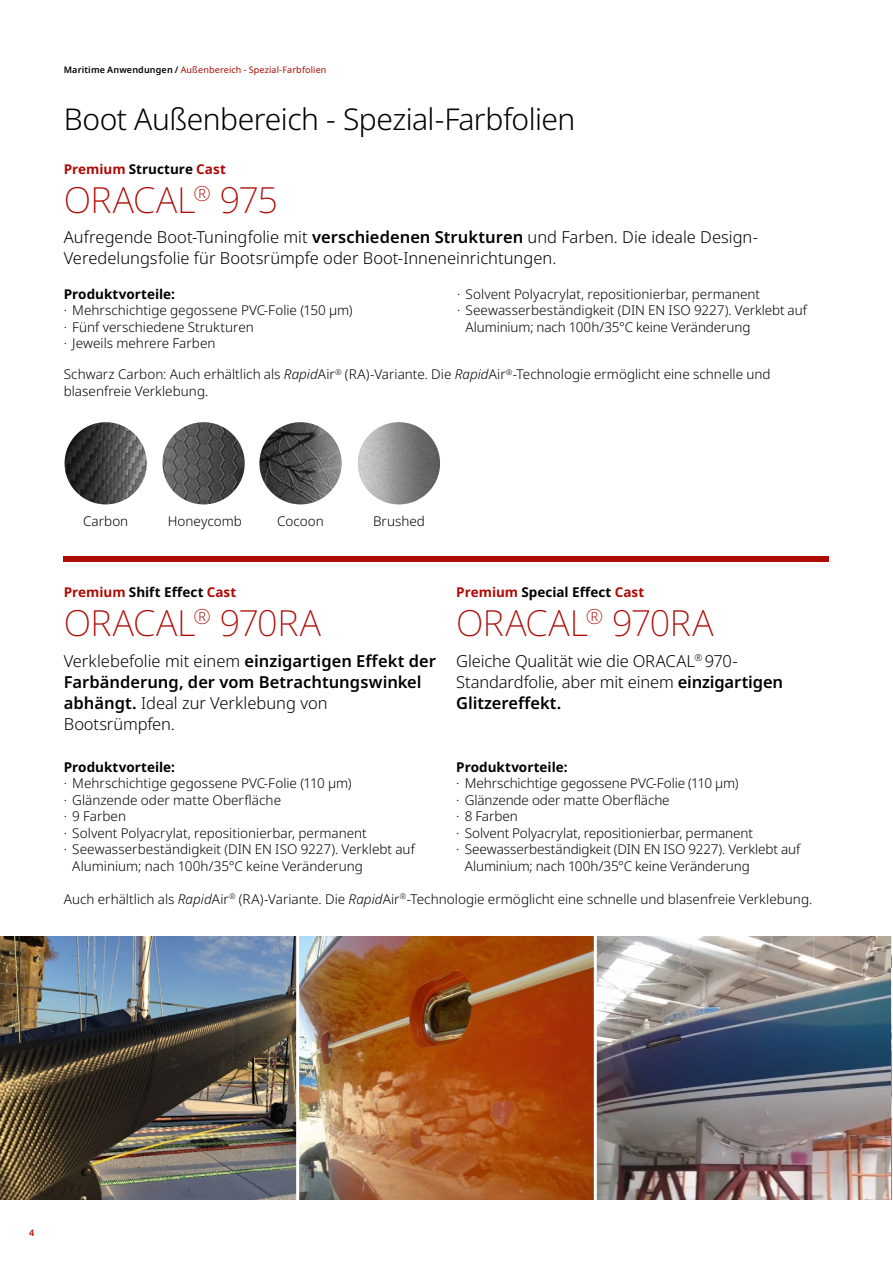
<style>
.page{position:relative;width:893px;height:1263px;background:#fff}
.page>*{position:absolute;margin:0;border:0;box-sizing:border-box;transform-origin:0 0}
.Heading{font:200 36px "Noto Sans";letter-spacing:-.01em;color:#ae0b05}
.Heading-2{font:300 30px "Noto Sans";letter-spacing:-.02em;color:#000}
.Body_text{font:600 16.5px/21px "Noto Sans";color:#000}
.Body_text-2{font:300 16.5px/21px "Noto Sans";color:#000}
.Bullet_point_list{font:300 13.5px/16.5px "Noto Sans";color:#000}
.Body_text_bold_colour{font:700 13.5px "Noto Sans";color:#000}
.Body_text_bold_colour-2{font:700 13.5px "Noto Sans";color:#ae0b05}
.Body_text_8pt{font:300 13.5px "Noto Sans";color:#000}
.t1{font:9px "Noto Sans";letter-spacing:.015em;color:#ae0b05}
.t2{font:600 9px "Noto Sans";color:#ae0b05}
.s1{font-weight:600;color:#000}
.s2{color:#000}
.s3{font-weight:600}
.s4{font-style:italic}
.s5{font-weight:300}
.s6{color:#ae0b05}
</style>
<div class="page">
<img style="left:0;top:936px;width:296px;height:264px">
<img style="left:299px;top:936px;width:295px;height:264px">
<img style="left:597px;top:936px;width:294px;height:264px">
<div style="left:64px;top:556px;width:765px;height:6px;background:#ae0b05"></div>
<img style="left:65px;top:422px;width:82px;height:82px;border-radius:41px">
<img style="left:163px;top:422px;width:82px;height:82px;border-radius:41px">
<img style="left:259px;top:422px;width:83px;height:82px;border-radius:41px">
<img style="left:358px;top:422px;width:82px;height:82px;border-radius:41px">
<p class="t1" style="left:64px;top:64px;width:264px"><span class="s1">Maritime Anwendungen /</span> Außenbereich - Spezial-Farbfolien</p>
<p class="Heading-2" style="left:64px;top:98px;width:513px">Boot Außenbereich - Spezial-Farbfolien</p>
<p class="Body_text_bold_colour-2" style="left:64px;top:159px;width:164px">Premium <span class="s2">Structure</span> Cast</p>
<p class="Heading" style="left:64px;top:174px;width:216px">ORACAL<sup>®</sup> 975</p>
<p class="Body_text-2" style="left:64px;top:227px;width:696px">Aufregende Boot-Tuningfolie mit <span class="s3">verschiedenen Strukturen</span> und Farben. Die ideale Design-<br>Veredelungsfolie für Bootsrümpfe oder Boot-Inneneinrichtungen.</p>
<p class="Body_text_bold_colour" style="left:64px;top:285px;width:113px">Produktvorteile:</p>
<p class="Bullet_point_list" style="left:64px;top:303px;width:290px">· Mehrschichtige gegossene PVC-Folie (150 μm)</p>
<p class="Bullet_point_list" style="left:64px;top:319px;width:192px">· Fünf verschiedene Strukturen</p>
<p class="Bullet_point_list" style="left:64px;top:336px;width:153px">· Jeweils mehrere Farben</p>
<p class="Bullet_point_list" style="left:457px;top:286px;width:305px">· Solvent Polyacrylat, repositionierbar, permanent</p>
<p class="Bullet_point_list" style="left:466px;top:303px;width:343px;text-indent:-9px">· Seewasserbeständigkeit (DIN EN ISO 9227). Verklebt auf<br>Aluminium; nach 100h/35°C keine Veränderung</p>
<p class="Bullet_point_list" style="left:64px;top:366px;width:708px">Schwarz Carbon: Auch erhältlich als <span class="s4">Rapid</span>Air<sup>®</sup> (RA)-Variante. Die <span class="s4">Rapid</span>Air<sup>®</sup>-Technologie ermöglicht eine schnelle und blasenfreie Verklebung.</p>
<p class="Body_text_8pt" style="left:83px;top:512px;width:47px">Carbon</p>
<p class="Body_text_8pt" style="left:168px;top:512px;width:75px">Honeycomb</p>
<p class="Body_text_8pt" style="left:277px;top:512px;width:48px">Cocoon</p>
<p class="Body_text_8pt" style="left:373px;top:512px;width:53px">Brushed</p>
<p class="Body_text_bold_colour-2" style="left:64px;top:582px;width:174px">Premium <span class="s2">Shift Effect</span> Cast</p>
<p class="Heading" style="left:64px;top:597px;width:259px">ORACAL<sup>®</sup> 970RA</p>
<p class="Body_text" style="left:64px;top:650px;width:374px"><span class="s5">Verklebefolie mit einem</span> einzigartigen Effekt der Farbänderung, der vom Betrachtungswinkel abhängt. <span class="s5">Ideal zur Verklebung von Bootsrümpfen.</span></p>
<p class="Body_text_bold_colour" style="left:456px;top:582px;width:190px"><span class="s6">Premium</span> Special Effect <span class="s6">Cast</span></p>
<p class="Heading" style="left:456px;top:597px;width:259px">ORACAL<sup>®</sup> 970RA</p>
<p class="Body_text-2" style="left:456px;top:650px;width:283px">Gleiche Qualität wie die ORACAL<sup>®</sup> 970-</p>
<p class="Body_text" style="left:456px;top:671px;width:328px"><span class="s5">Standardfolie, aber mit einem</span> einzigartigen<br>Glitzereffekt.</p>
<p class="Body_text_bold_colour" style="left:64px;top:757px;width:113px">Produktvorteile:</p>
<p class="Bullet_point_list" style="left:64px;top:775px;width:289px">· Mehrschichtige gegossene PVC-Folie (110 μm)</p>
<p class="Bullet_point_list" style="left:64px;top:792px;width:219px">· Glänzende oder matte Oberfläche</p>
<p class="Bullet_point_list" style="left:64px;top:808px;width:64px">· 9 Farben</p>
<p class="Bullet_point_list" style="left:64px;top:825px;width:305px">· Solvent Polyacrylat, repositionierbar, permanent</p>
<p class="Bullet_point_list" style="left:64px;top:841px;width:353px">· Seewasserbeständigkeit (DIN EN ISO 9227). Verklebt auf</p>
<p class="Bullet_point_list" style="left:72px;top:858px;width:292px">Aluminium; nach 100h/35°C keine Veränderung</p>
<p class="Bullet_point_list" style="left:64px;top:891px;width:750px">Auch erhältlich als <span class="s4">Rapid</span>Air<sup>®</sup> (RA)-Variante. Die <span class="s4">Rapid</span>Air<sup>®</sup>-Technologie ermöglicht eine schnelle und blasenfreie Verklebung.</p>
<p class="Body_text_bold_colour" style="left:456px;top:757px;width:113px">Produktvorteile:</p>
<p class="Bullet_point_list" style="left:456px;top:775px;width:284px">· Mehrschichtige gegossene PVC-Folie (110 μm)</p>
<p class="Bullet_point_list" style="left:456px;top:792px;width:215px">· Glänzende oder matte Oberfläche</p>
<p class="Bullet_point_list" style="left:456px;top:808px;width:63px">· 8 Farben</p>
<p class="Bullet_point_list" style="left:456px;top:825px;width:298px">· Solvent Polyacrylat, repositionierbar, permanent</p>
<p class="Bullet_point_list" style="left:456px;top:841px;width:346px">· Seewasserbeständigkeit (DIN EN ISO 9227). Verklebt auf</p>
<p class="Bullet_point_list" style="left:465px;top:858px;width:286px">Aluminium; nach 100h/35°C keine Veränderung</p>
<p class="t2" style="left:29px;top:1226px;width:7px">4</p>
</div>
